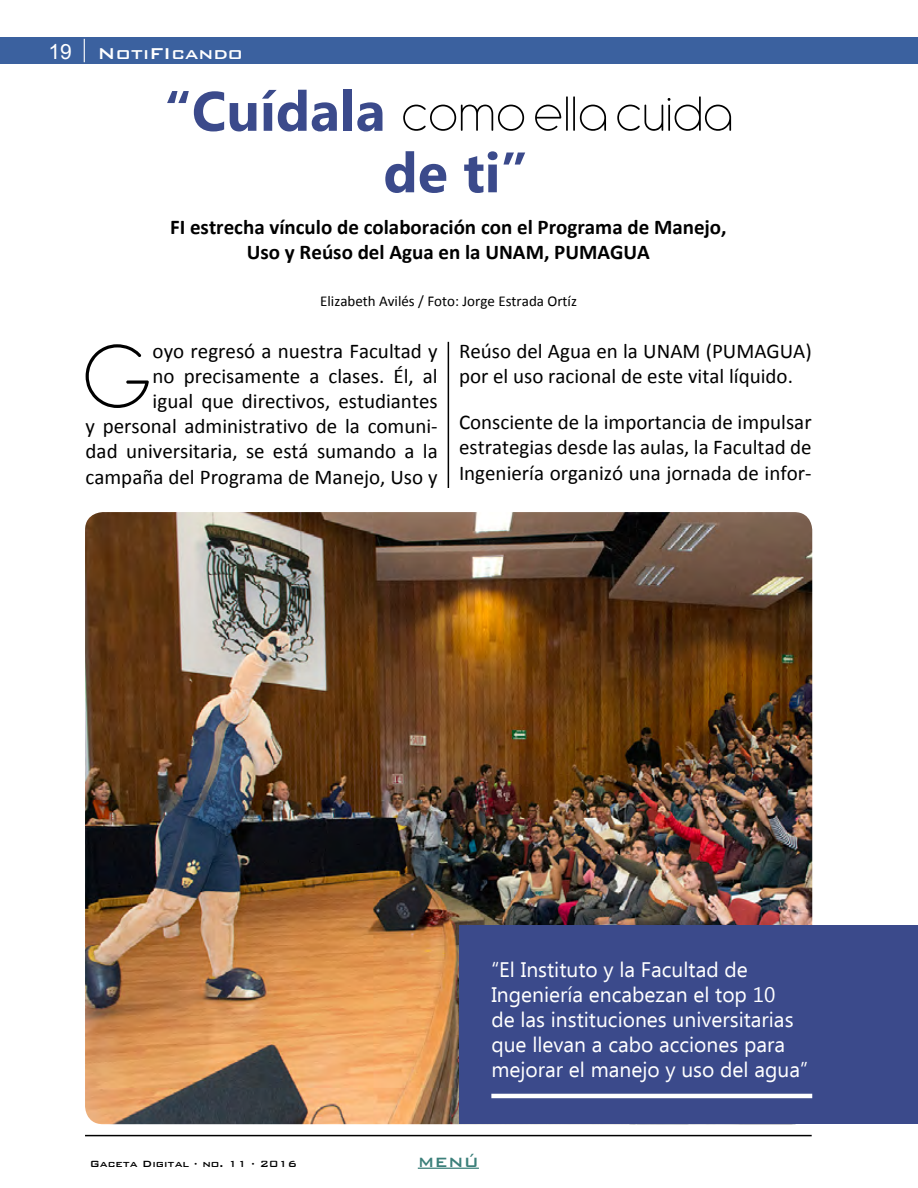
<style>
.page{position:relative;width:918px;height:1188px;background:#fff}
.page>*{position:absolute;margin:0;border:0;box-sizing:border-box;transform-origin:0 0}
.t1{font:200 100.05px "Antipasto";color:#000}
.t2{font:700 55.5px "Ebrima";color:#3b4a8b}
.t3{font:200 54px "Antipasto";color:#000}
.t4{font:21px/25.2px "Calibri";color:#000;text-align:right}
.t5{font:21px/25.2px "Ebrima";color:#fff}
.t6{font:700 21px/25.2px "Calibri";color:#000;text-align:center}
.t7{font:500 21px "Bank Gothic BT";color:#fff}
.t8{font:500 18px "Bank Gothic BT";color:#3b7f7a}
.t9{font:15px "Calibri";color:#000}
.t10{font:500 12px "Bank Gothic BT";color:#000}
.s1{font-family:"Arial";font-weight:400}
.s2{font-family:"Ebrima";font-weight:700;font-size:55.5px;color:#3b4a8b}
</style>
<div class="page">
<hr style="left:85px;top:1135px;width:727px;height:1px;background:#000">
<div style="left:0;top:37px;width:918px;height:27px;background:#3b619f"></div>
<svg style="left:84px;top:39px;width:1px;height:23px"></svg>
<img style="left:85px;top:512px;width:727px;height:612px">
<div style="left:459px;top:925px;width:459px;height:199px;background:#3b4a8b"></div>
<hr style="left:491px;top:1094px;width:321px;height:4px;background:#fff">
<hr style="left:448px;top:342px;width:1px;height:146px;background:#000">
<hr style="left:418px;top:1168px;width:61px;height:1px;background:#3b7f7a">
<p class="t7" style="left:49px;top:41px;width:196px"><span class="s1">19</span> NotiFIcando</p>
<h3 class="t3" style="left:164px;top:83px;width:570px"><span class="s2">“Cuídala</span> como ella cuida</h3>
<h2 class="t2" style="left:383px;top:131px;width:146px">de ti”</h2>
<p class="t6" style="left:170px;top:214px;width:558px">FI estrecha vínculo de colaboración con el Programa de Manejo,<br>Uso y Reúso del Agua en la UNAM, PUMAGUA</p>
<p class="t9" style="left:320px;top:292px;width:258px">Elizabeth Avilés / Foto: Jorge Estrada Ortíz</p>
<p class="t4" style="left:86px;top:338px;width:354px">oyo regresó a nuestra Facultad y<br>no precisamente a clases. Él, al<br>igual que directivos, estudiantes<br>y personal administrativo de la comuni&shy;dad universitaria, se está sumando a la campaña del Programa de Manejo, Uso y</p>
<p class="t4" style="left:459px;top:338px;width:354px;text-align:left">Reúso del Agua en la UNAM (PUMAGUA) por el uso racional de este vital líquido.</p>
<h1 class="t1" style="left:82px;top:319px;width:72px">G</h1>
<p class="t4" style="left:459px;top:410px;width:354px;text-align:justify">Consciente de la importancia de impulsar estrategias desde las aulas, la Facultad de Ingeniería organizó una jornada de infor-</p>
<p class="t10" style="left:90px;top:1157px;width:209px">Gaceta Digital · no. 11 · 2016</p>
<p class="t5" style="left:491px;top:958px;width:318px">“El Instituto y la Facultad de<br>Ingeniería encabezan el top 10<br>de las instituciones universitarias que llevan a cabo acciones para mejorar el manejo y uso del agua”</p>
<p class="t8" style="left:418px;top:1152px;width:63px">MENÚ</p>
</div>
